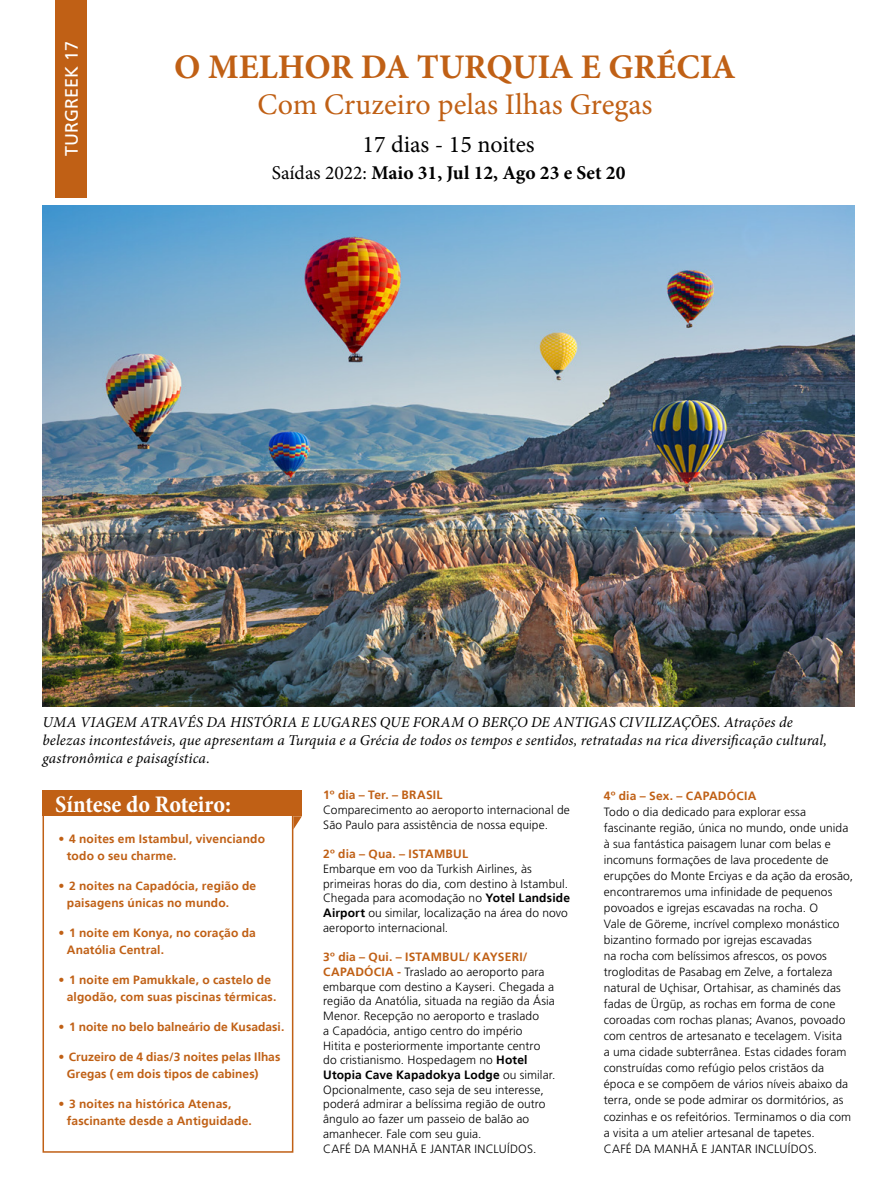
<style>
.page{position:relative;width:893px;height:1191px;background:#fff}
.page>*{position:absolute;margin:0;border:0;box-sizing:border-box;transform-origin:0 0}
.t1{font:700 34.5px "Minion Pro";color:#c06015}
.t2{font:30px "Minion Pro";color:#c06015}
.t3{font:700 condensed 24px "Minion Pro";letter-spacing:-.01em;color:#fff}
.t4{font:24px "Minion Pro";color:#000}
.t5{font:700 19.5px "Minion Pro";color:#000}
.t6{font:18px "Frutiger LT Std";color:#fff}
.t7{font:italic 15px/18px "Minion Pro";letter-spacing:.005em;color:#000}
.t8{font:300 12px/16px "Frutiger";letter-spacing:.005em;color:#000}
.t9{font:700 12px/17.1px "Frutiger LT";letter-spacing:.01em;color:#c06015}
.t10{font:700 12px "Frutiger LT";letter-spacing:.015em;color:#000}
.s1{font-weight:400}
.s2{font-family:"Frutiger";font-weight:300}
.s3{font-family:"Frutiger LT";font-weight:700}
.s4{font-family:"Frutiger LT";font-weight:700;color:#c06015}
</style>
<div class="page">
<img style="left:43px;top:205px;width:812px;height:502px">
<div style="left:43px;top:802px;width:250px;height:350px;border:2px solid #c06015"></div>
<div style="left:55px;top:0;width:32px;height:197px;background:#c06015"></div>
<div style="left:43px;top:790px;width:259px;height:26px;background:#c06015"></div>
<svg style="left:293px;top:816px;width:9px;height:13px"></svg>
<h3 class="t6" style="left:61px;top:156px;width:117px;rotate:-90deg">TURGREEK 17</h3>
<h1 class="t1" style="left:174px;top:43px;width:563px">O MELHOR DA TURQUIA E GRÉCIA</h1>
<h2 class="t2" style="left:257px;top:84px;width:397px">Com Cruzeiro pelas Ilhas Gregas</h2>
<h3 class="t4" style="left:362px;top:128px;width:174px">17 dias - 15 noites</h3>
<h3 class="t5" style="left:272px;top:159px;width:355px"><span class="s1">Saídas 2022:</span> Maio 31, Jul 12, Ago 23 e Set 20</h3>
<p class="t7" style="left:43px;top:713px;width:786px">UMA VIAGEM ATRAVÉS DA HISTÓRIA E LUGARES QUE FORAM O BERÇO DE ANTIGAS CIVILIZAÇÕES. Atrações de belezas incontestáveis, que apresentam a Turquia e a Grécia de todos os tempos e sentidos, retratadas na rica diversificação cultural, gastronômica e paisagística.</p>
<h3 class="t3" style="left:55px;top:788px;width:177px">Síntese do Roteiro:</h3>
<p class="t9" style="left:67px;top:830px;width:200px;text-indent:-9px"><span class="s2">•</span> 4 noites em Istambul, vivenciando todo o seu charme.</p>
<p class="t9" style="left:67px;top:877px;width:191px;text-indent:-9px"><span class="s2">•</span> 2 noites na Capadócia, região de paisagens únicas no mundo.</p>
<p class="t9" style="left:67px;top:924px;width:191px;text-indent:-9px"><span class="s2">•</span> 1 noite em Konya, no coração da<br>Anatólia Central.</p>
<p class="t9" style="left:67px;top:971px;width:211px;text-indent:-9px"><span class="s2">•</span> 1 noite em Pamukkale, o castelo de algodão, com suas piscinas térmicas.</p>
<p class="t9" style="left:58px;top:1018px;width:227px"><span class="s2">•</span> 1 noite no belo balneário de Kusadasi.</p>
<p class="t9" style="left:67px;top:1048px;width:215px;text-indent:-9px"><span class="s2">•</span> Cruzeiro de 4 dias/3 noites pelas Ilhas<br>Gregas ( em dois tipos de cabines)</p>
<p class="t9" style="left:67px;top:1095px;width:186px;text-indent:-9px"><span class="s2">•</span> 3 noites na histórica Atenas, fascinante desde a Antiguidade.</p>
<p class="t9" style="left:323px;top:786px;width:121px">1º dia – Ter. – BRASIL</p>
<p class="t8" style="left:323px;top:802px;width:248px;line-height:14.7px">Comparecimento ao aeroporto internacional de<br>São Paulo para assistência de nossa equipe.</p>
<p class="t9" style="left:323px;top:845px;width:146px">2º dia – Qua. – ISTAMBUL</p>
<p class="t8" style="left:323px;top:861px;width:248px;line-height:14.7px">Embarque em voo da Turkish Airlines, às primeiras horas do dia, com destino à Istambul.<br>Chegada para acomodação no <span class="s3">Yotel Landside Airport</span> ou similar, localização na área do novo aeroporto internacional.</p>
<p class="t9" style="left:323px;top:948px;width:206px">3º dia – Qui. – ISTAMBUL/ KAYSERI/</p>
<p class="t8" style="left:323px;top:964px;width:233px;line-height:14.7px"><span class="s4">CAPADÓCIA -</span> Traslado ao aeroporto para embarque com destino a Kayseri. Chegada a região da Anatólia, situada na região da Ásia Menor. Recepção no aeroporto e traslado<br>a Capadócia, antigo centro do império<br>Hitita e posteriormente importante centro do cristianismo. Hospedagem no <span class="s3">Hotel</span></p>
<p class="t10" style="left:323px;top:1067px;width:234px">Utopia Cave Kapadokya Lodge <span class="s2">ou similar.</span></p>
<p class="t8" style="left:323px;top:1082px;width:224px;line-height:14.7px">Opcionalmente, caso seja de seu interesse, poderá admirar a belíssima região de outro ângulo ao fazer um passeio de balão ao amanhecer. Fale com seu guia.<br>CAFÉ DA MANHÃ E JANTAR INCLUÍDOS.</p>
<p class="t9" style="left:604px;top:787px;width:154px">4º dia – Sex. – CAPADÓCIA</p>
<p class="t8" style="left:604px;top:803px;width:251px">Todo o dia dedicado para explorar essa fascinante região, única no mundo, onde unida à sua fantástica paisagem lunar com belas e incomuns formações de lava procedente de erupções do Monte Erciyas e da ação da erosão, encontraremos uma infinidade de pequenos povoados e igrejas escavadas na rocha. O<br>Vale de Göreme, incrível complexo monástico bizantino formado por igrejas escavadas<br>na rocha com belíssimos afrescos, os povos trogloditas de Pasabag em Zelve, a fortaleza natural de Uçhisar, Ortahisar, as chaminés das fadas de Ürgüp, as rochas em forma de cone coroadas com rochas planas; Avanos, povoado com centros de artesanato e tecelagem. Visita<br>a uma cidade subterrânea. Estas cidades foram construídas como refúgio pelos cristãos da época e se compõem de vários níveis abaixo da terra, onde se pode admirar os dormitórios, as cozinhas e os refeitórios. Terminamos o dia com a visita a um atelier artesanal de tapetes.<br>CAFÉ DA MANHÃ E JANTAR INCLUÍDOS.</p>
</div>
